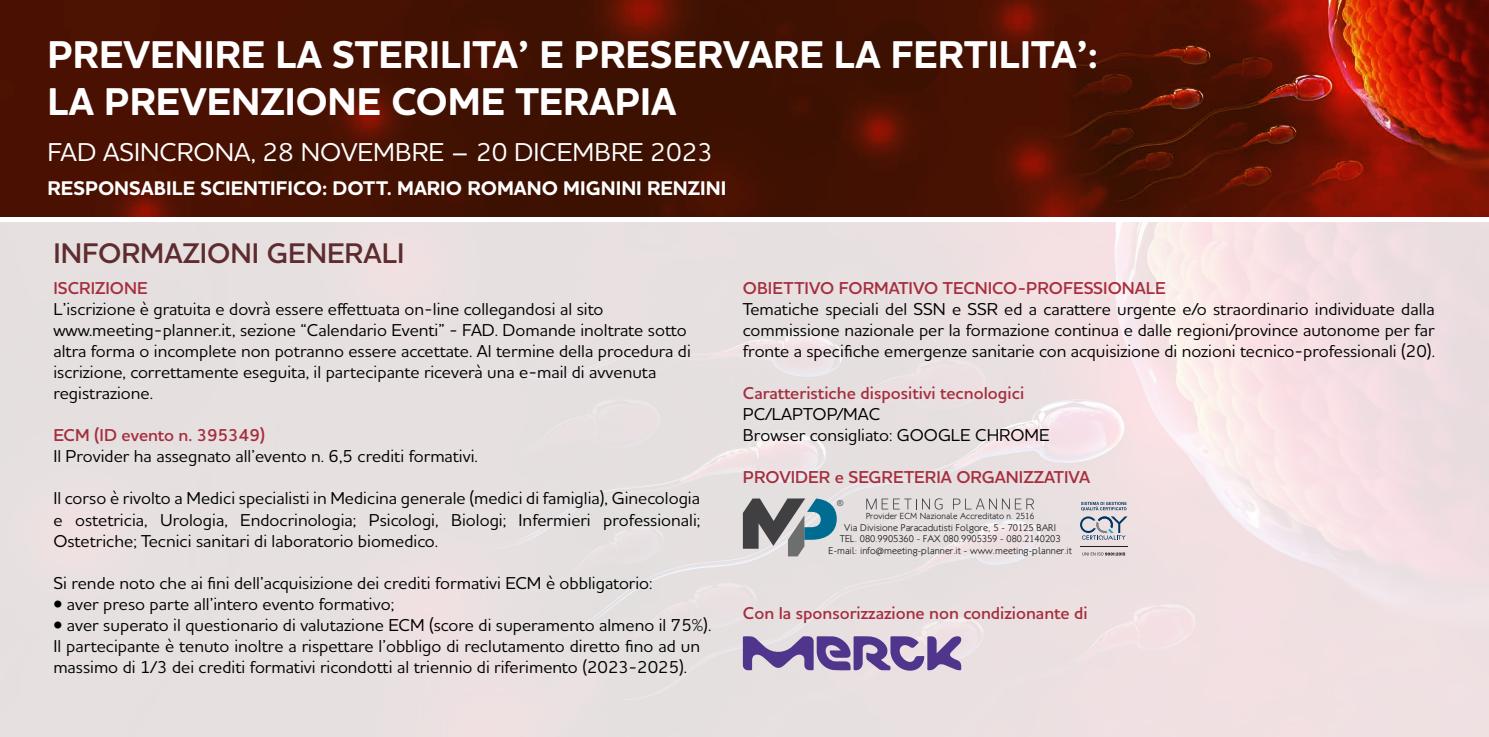
<style>
.page{position:relative;width:1489px;height:737px;background:#fff}
.page>*{position:absolute;margin:0;border:0;box-sizing:border-box;transform-origin:0 0}
.t1{font:700 39.38px/47.2px "Houschka Alt Pro";color:#fff}
.t2{font:600 28.88px "Houschka Alt Pro";color:#5e2c2f}
.t3{font:500 26.25px "Houschka Alt Pro";color:#fff}
.t4{font:700 20.12px "Houschka Alt Pro";color:#fff}
.t5{font:500 17.5px/21px "Houschka Alt Pro";color:#000}
.t6{font:600 17.5px "Houschka Alt Pro";color:#a62e3e}
.t7{font:300 9.89px/11.7px "Klill";color:#1d1d1b;text-align:center}
.t8{font:300 8.84px "Klill";color:#1d1d1b}
.t9{font:8.4px "Arial";color:#404042}
</style>
<div class="page">
<img style="left:0;top:0;width:1488px;height:217px">
<img style="left:0;top:223px;width:1488px;height:514px">
<svg style="left:742px;top:636px;width:219px;height:35px;background:#917eb0"></svg>
<svg style="left:866px;top:498px;width:76px;height:11px"></svg>
<svg style="left:952px;top:498px;width:82px;height:11px"></svg>
<svg style="left:742px;top:498px;width:94px;height:58px;background:#85939a"></svg>
<svg style="left:1079px;top:502px;width:48px;height:37px;background:#b9bbc5"></svg>
<hr style="left:1079px;top:546px;width:48px;height:1px;background:#1d1d1b">
<svg style="left:1082px;top:552px;width:43px;height:3px"></svg>
<h1 class="t1" style="left:47px;top:32px;width:1052px">PREVENIRE LA STERILITA’ E PRESERVARE LA FERTILITA’:<br>LA PREVENZIONE COME TERAPIA</h1>
<h3 class="t3" style="left:47px;top:135px;width:667px">FAD ASINCRONA, 28 NOVEMBRE – 20 DICEMBRE 2023</h3>
<p class="t4" style="left:47px;top:175px;width:680px">RESPONSABILE SCIENTIFICO: DOTT. MARIO ROMANO MIGNINI RENZINI</p>
<h2 class="t2" style="left:53px;top:234px;width:353px">INFORMAZIONI GENERALI</h2>
<p class="t6" style="left:53px;top:277px;width:96px">ISCRIZIONE</p>
<p class="t5" style="left:53px;top:298px;width:639px">L’iscrizione è gratuita e dovrà essere effettuata on-line collegandosi al sito www.meeting-planner.it, sezione “Calendario Eventi” - FAD. Domande inoltrate sotto altra forma o incomplete non potranno essere accettate. Al termine della procedura di iscrizione, correttamente eseguita, il partecipante riceverà una e-mail di avvenuta registrazione.</p>
<p class="t6" style="left:53px;top:424px;width:213px">ECM (ID evento n. 395349)</p>
<p class="t5" style="left:53px;top:445px;width:426px">Il Provider ha assegnato all’evento n. 6,5 crediti formativi.</p>
<p class="t5" style="left:53px;top:487px;width:648px;text-align:justify">Il corso è rivolto a Medici specialisti in Medicina generale (medici di famiglia), Ginecologia e ostetricia, Urologia, Endocrinologia; Psicologi, Biologi; Infermieri professionali; Ostetriche; Tecnici sanitari di laboratorio biomedico.</p>
<p class="t5" style="left:53px;top:571px;width:600px">Si rende noto che ai fini dell’acquisizione dei crediti formativi ECM è obbligatorio:</p>
<p class="t5" style="left:53px;top:592px;width:342px">• aver preso parte all’intero evento formativo;</p>
<p class="t5" style="left:53px;top:613px;width:659px">• aver superato il questionario di valutazione ECM (score di superamento almeno il 75%).<br>Il partecipante è tenuto inoltre a rispettare l’obbligo di reclutamento diretto fino ad un massimo di 1/3 dei crediti formativi ricondotti al triennio di riferimento (2023-2025).</p>
<p class="t6" style="left:742px;top:277px;width:424px">OBIETTIVO FORMATIVO TECNICO-PROFESSIONALE</p>
<p class="t5" style="left:742px;top:298px;width:693px;text-align:justify">Tematiche speciali del SSN e SSR ed a carattere urgente e/o straordinario individuate dalla commissione nazionale per la formazione continua e dalle regioni/province autonome per far fronte a specifiche emergenze sanitarie con acquisizione di nozioni tecnico-professionali (20).</p>
<p class="t6" style="left:742px;top:382px;width:283px">Caratteristiche dispositivi tecnologici</p>
<p class="t5" style="left:742px;top:403px;width:308px">PC/LAPTOP/MAC<br>Browser consigliato: GOOGLE CHROME</p>
<p class="t6" style="left:742px;top:466px;width:349px">PROVIDER e SEGRETERIA ORGANIZZATIVA</p>
<p class="t9" style="left:837px;top:497px;width:8px">®</p>
<p class="t8" style="left:866px;top:511px;width:170px">Provider ECM Nazionale Accreditato n. 2516</p>
<p class="t7" style="left:828px;top:521px;width:245px">Via Divisione Paracadutisti Folgore, 5 - 70125 BARI<br>TEL. 080.9905360 - FAX 080.9905359 - 080.2140203<br>E-mail: info@meeting-planner.it - www.meeting-planner.it</p>
<p class="t6" style="left:742px;top:602px;width:346px">Con la sponsorizzazione non condizionante di</p>
</div>
